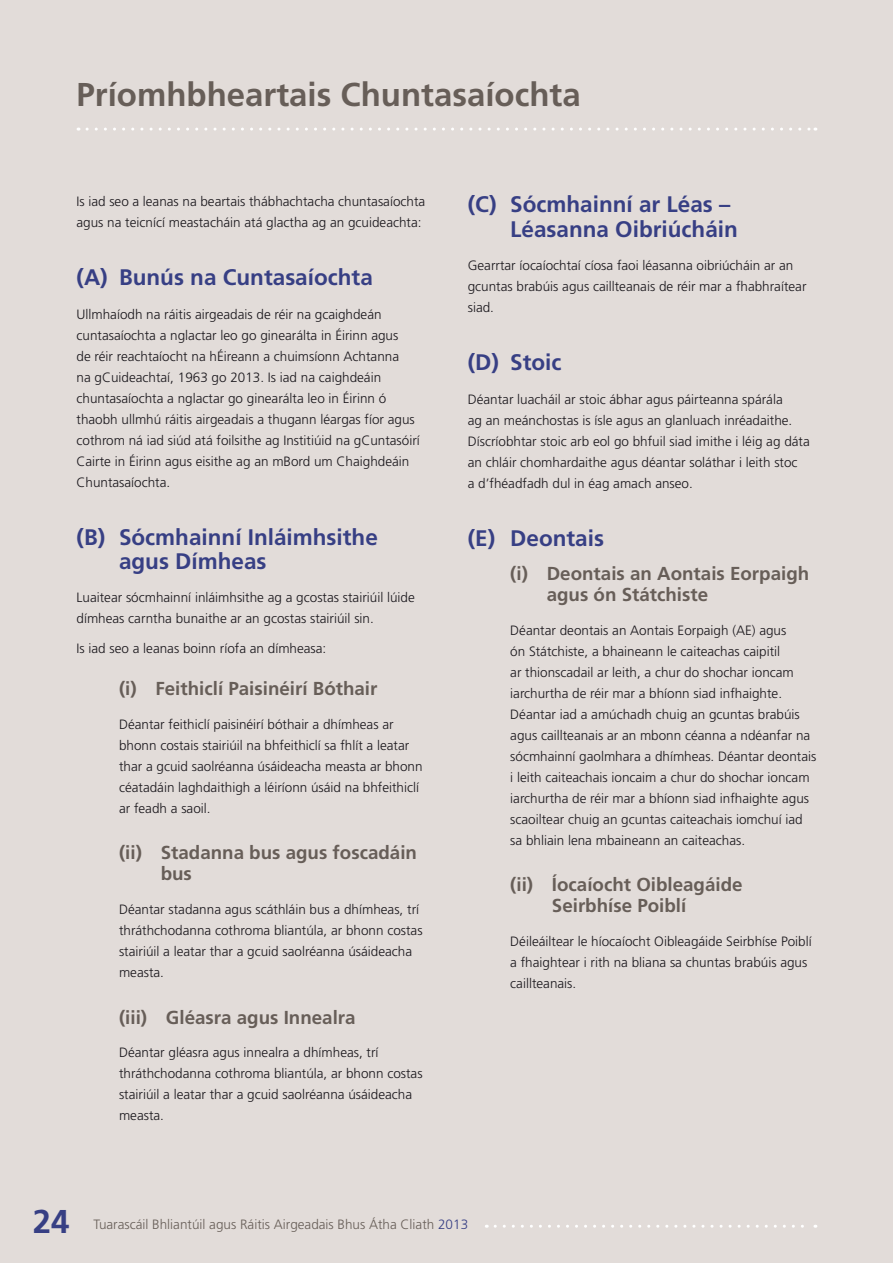
<style>
.page{position:relative;width:893px;height:1263px;background:#e2dcd9}
.page>*{position:absolute;margin:0;border:0;box-sizing:border-box;transform-origin:0 0}
.t1{font:700 33px "Frutiger LT Std";color:#675e58}
.t2{font:700 33px "Frutiger LT Std";color:#373f84}
.t3{font:700 22.5px/24px "Frutiger LT Std";color:#373f84}
.t4{font:700 18.75px/21px "Frutiger LT Std";color:#675e58}
.t5{font:300 13.5px/21px "Frutiger LT Std";color:#1a171c}
.t6{font:300 13.5px "Frutiger LT Std";color:#675e58}
.s1{color:#373f84}
</style>
<div class="page">
<svg style="left:87px;top:128px;width:729px;height:3px"></svg>
<svg style="left:495px;top:1225px;width:321px;height:3px"></svg>
<h1 class="t1" style="left:77px;top:75px;width:506px">Príomhbheartais Chuntasaíochta</h1>
<p class="t5" style="left:77px;top:191px;width:350px">Is iad seo a leanas na beartais thábhachtacha chuntasaíochta agus na teicnící meastacháin atá glactha ag an gcuideachta:</p>
<h2 class="t3" style="left:77px;top:265px;width:298px">(A) Bunús na Cuntasaíochta</h2>
<p class="t5" style="left:77px;top:304px;width:345px">Ullmhaíodh na ráitis airgeadais de réir na gcaighdeán cuntasaíochta a nglactar leo go ginearálta in Éirinn agus<br>de réir reachtaíocht na hÉireann a chuimsíonn Achtanna<br>na gCuideachtaí, 1963 go 2013. Is iad na caighdeáin chuntasaíochta a nglactar go ginearálta leo in Éirinn ó thaobh ullmhú ráitis airgeadais a thugann léargas fíor agus cothrom ná iad siúd atá foilsithe ag Institiúid na gCuntasóirí Cairte in Éirinn agus eisithe ag an mBord um Chaighdeáin Chuntasaíochta.</p>
<h2 class="t3" style="left:119px;top:525px;width:260px;text-indent:-43px">(B) Sócmhainní Inláimhsithe agus Dímheas</h2>
<p class="t5" style="left:77px;top:587px;width:340px">Luaitear sócmhainní inláimhsithe ag a gcostas stairiúil lúide dímheas carntha bunaithe ar an gcostas stairiúil sin.</p>
<p class="t5" style="left:77px;top:638px;width:251px">Is iad seo a leanas boinn ríofa an dímheasa:</p>
<h3 class="t4" style="left:119px;top:678px;width:260px">(i) Feithiclí Paisinéirí Bóthair</h3>
<p class="t5" style="left:119px;top:714px;width:305px">Déantar feithiclí paisinéirí bóthair a dhímheas ar bhonn costais stairiúil na bhfeithiclí sa fhlít a leatar thar a gcuid saolréanna úsáideacha measta ar bhonn céatadáin laghdaithigh a léiríonn úsáid na bhfeithiclí ar feadh a saoil.</p>
<h3 class="t4" style="left:161px;top:842px;width:258px;text-indent:-42px">(ii) Stadanna bus agus foscadáin bus</h3>
<p class="t5" style="left:119px;top:899px;width:305px">Déantar stadanna agus scáthláin bus a dhímheas, trí thráthchodanna cothroma bliantúla, ar bhonn costas stairiúil a leatar thar a gcuid saolréanna úsáideacha measta.</p>
<h3 class="t4" style="left:119px;top:1007px;width:238px">(iii) Gléasra agus Innealra</h3>
<p class="t5" style="left:119px;top:1042px;width:305px">Déantar gléasra agus innealra a dhímheas, trí thráthchodanna cothroma bliantúla, ar bhonn costas stairiúil a leatar thar a gcuid saolréanna úsáideacha measta.</p>
<h2 class="t3" style="left:510px;top:193px;width:229px;text-indent:-43px">(C) Sócmhainní ar Léas –<br>Léasanna Oibriúcháin</h2>
<p class="t5" style="left:468px;top:255px;width:340px">Gearrtar íocaíochtaí cíosa faoi léasanna oibriúcháin ar an gcuntas brabúis agus caillteanais de réir mar a fhabhraítear siad.</p>
<h2 class="t3" style="left:468px;top:351px;width:95px">(D) Stoic</h2>
<p class="t5" style="left:468px;top:389px;width:344px">Déantar luacháil ar stoic ábhar agus páirteanna spárála<br>ag an meánchostas is ísle agus an glanluach inréadaithe.<br>Díscríobhtar stoic arb eol go bhfuil siad imithe i léig ag dáta an chláir chomhardaithe agus déantar soláthar i leith stoc<br>a d’fhéadfadh dul in éag amach anseo.</p>
<h2 class="t3" style="left:468px;top:526px;width:138px">(E) Deontais</h2>
<h3 class="t4" style="left:547px;top:563px;width:264px;text-indent:-36px">(i) Deontais an Aontais Eorpaigh agus ón Státchiste</h3>
<p class="t5" style="left:510px;top:620px;width:308px">Déantar deontais an Aontais Eorpaigh (AE) agus<br>ón Státchiste, a bhaineann le caiteachas caipitil<br>ar thionscadail ar leith, a chur do shochar ioncam iarchurtha de réir mar a bhíonn siad infhaighte.<br>Déantar iad a amúchadh chuig an gcuntas brabúis agus caillteanais ar an mbonn céanna a ndéanfar na sócmhainní gaolmhara a dhímheas. Déantar deontais i leith caiteachais ioncaim a chur do shochar ioncam iarchurtha de réir mar a bhíonn siad infhaighte agus scaoiltear chuig an gcuntas caiteachais iomchuí iad sa bhliain lena mbaineann an caiteachas.</p>
<h3 class="t4" style="left:552px;top:874px;width:192px;text-indent:-42px">(ii) Íocaíocht Oibleagáide<br>Seirbhíse Poiblí</h3>
<p class="t5" style="left:510px;top:931px;width:303px">Déileáiltear le híocaíocht Oibleagáide Seirbhíse Poiblí a fhaightear i rith na bliana sa chuntas brabúis agus caillteanais.</p>
<h1 class="t2" style="left:33px;top:1202px;width:38px">24</h1>
<p class="t6" style="left:94px;top:1217px;width:376px">Tuarascáil Bhliantúil agus Ráitis Airgeadais Bhus Átha Cliath <span class="s1">2013</span></p>
</div>
